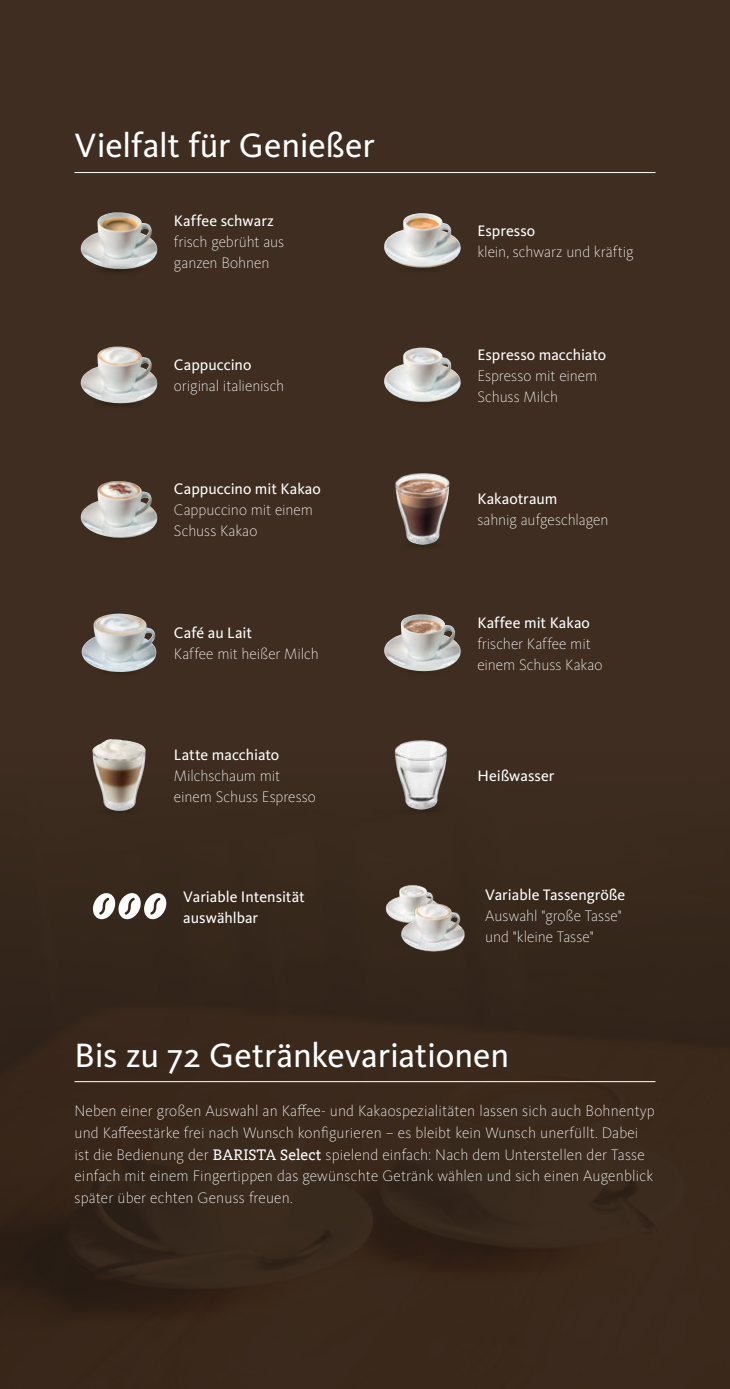
<style>
.page{position:relative;width:730px;height:1389px;background:#fff}
.page>*{position:absolute;margin:0;border:0;box-sizing:border-box;transform-origin:0 0}
.t1{font:35px "Kievit OT";letter-spacing:-.005em;color:#fff}
.t2{font:200 15.75px/21px "Kievit OT";letter-spacing:.01em;color:#fff}
.t3{font:15.75px/21px "Kievit OT";color:#fff}
.t4{font:200 15.75px "Kievit OT";letter-spacing:-.01em;color:#fff}
.s1{font-family:"Kievit Slab Offc";font-weight:400}
</style>
<div class="page">
<div style="left:0;top:0;width:729px;height:1389px;background:#3e2d20"></div>
<img style="left:0;top:753px;width:729px;height:566px">
<hr style="left:74px;top:172px;width:581px;height:1px;background:#fff">
<hr style="left:74px;top:1081px;width:581px;height:1px;background:#fff">
<img style="left:81px;top:212px;width:76px;height:52px">
<img style="left:92px;top:262px;width:54px;height:10px">
<img style="left:384px;top:213px;width:76px;height:55px">
<img style="left:105px;top:403px;width:28px;height:2px">
<img style="left:81px;top:347px;width:76px;height:56px">
<img style="left:384px;top:348px;width:76px;height:54px">
<img style="left:81px;top:481px;width:76px;height:57px">
<img style="left:395px;top:473px;width:54px;height:72px">
<img style="left:82px;top:614px;width:74px;height:58px">
<img style="left:384px;top:614px;width:76px;height:57px">
<img style="left:92px;top:803px;width:54px;height:16px">
<img style="left:92px;top:739px;width:53px;height:72px">
<img style="left:396px;top:802px;width:53px;height:15px">
<img style="left:394px;top:740px;width:53px;height:70px">
<svg style="left:92px;top:891px;width:75px;height:28px"></svg>
<img style="left:380px;top:872px;width:72px;height:58px">
<img style="left:383px;top:892px;width:97px;height:60px">
<h1 class="t1" style="left:74px;top:126px;width:301px">Vielfalt für Genießer</h1>
<p class="t3" style="left:174px;top:210px;width:101px">Kaffee schwarz</p>
<p class="t2" style="left:174px;top:231px;width:112px">frisch gebrüht aus ganzen Bohnen</p>
<p class="t3" style="left:174px;top:355px;width:79px">Cappuccino</p>
<p class="t4" style="left:174px;top:377px;width:112px">original italienisch</p>
<p class="t3" style="left:174px;top:478px;width:148px">Cappuccino mit Kakao</p>
<p class="t2" style="left:174px;top:499px;width:140px">Cappuccino mit einem<br>Schuss Kakao</p>
<p class="t3" style="left:174px;top:623px;width:80px">Café au Lait</p>
<p class="t2" style="left:174px;top:644px;width:146px">Kaffee mit heißer Milch</p>
<p class="t3" style="left:477px;top:221px;width:59px">Espresso</p>
<p class="t2" style="left:477px;top:242px;width:158px">klein, schwarz und kräftig</p>
<p class="t3" style="left:477px;top:344px;width:130px">Espresso macchiato</p>
<p class="t2" style="left:477px;top:365px;width:121px">Espresso mit einem<br>Schuss Milch</p>
<p class="t3" style="left:477px;top:489px;width:82px">Kakaotraum</p>
<p class="t4" style="left:477px;top:511px;width:133px">sahnig aufgeschlagen</p>
<p class="t3" style="left:477px;top:612px;width:114px">Kaffee mit Kakao</p>
<p class="t2" style="left:477px;top:633px;width:127px">frischer Kaffee mit einem Schuss Kakao</p>
<p class="t3" style="left:174px;top:744px;width:107px">Latte macchiato</p>
<p class="t2" style="left:174px;top:765px;width:143px">Milchschaum mit einem Schuss Espresso</p>
<p class="t3" style="left:477px;top:765px;width:79px">Heißwasser</p>
<p class="t3" style="left:183px;top:886px;width:123px">Variable Intensität auswählbar</p>
<p class="t3" style="left:485px;top:884px;width:142px">Variable Tassengröße</p>
<p class="t2" style="left:485px;top:906px;width:138px">Auswahl "große Tasse" und "kleine Tasse"</p>
<h1 class="t1" style="left:74px;top:1035px;width:436px">Bis zu 72 Getränkevariationen</h1>
<p class="t2" style="left:74px;top:1100px;width:581px;line-height:21.7px">Neben einer großen Auswahl an Kaffee- und Kakaospezialitäten lassen sich auch Bohnentyp und Kaffeestärke frei nach Wunsch konfigurieren – es bleibt kein Wunsch unerfüllt. Dabei ist die Bedienung der <span class="s1">BARISTA Select</span> spielend einfach: Nach dem Unterstellen der Tasse einfach mit einem Fingertippen das gewünschte Getränk wählen und sich einen Augenblick später über echten Genuss freuen.</p>
</div>
